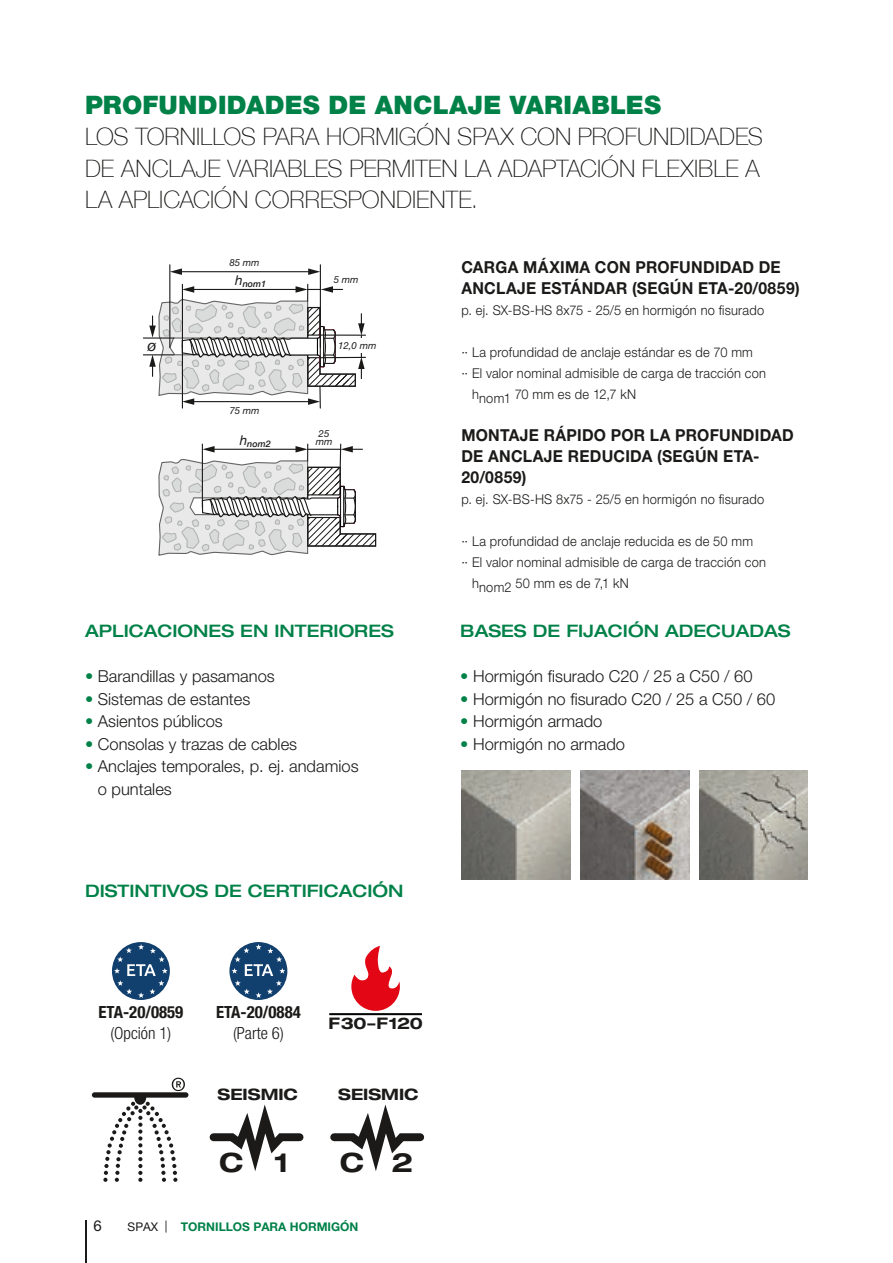
<style>
.page{position:relative;width:893px;height:1263px;background:#fff}
.page>*{position:absolute;margin:0;border:0;box-sizing:border-box;transform-origin:0 0}
.t1{font:700 expanded 26.55px "Helvetica Neue LT Pro";color:#1b1a19}
.t2{font:900 25.5px "Helvetica Neue LT Pro";letter-spacing:.01em;color:#008148}
.t3{font:100 24px/31.5px "Helvetica Neue";color:#1b1a19}
.t4{font:500 expanded 17.25px "Helvetica Neue LT Pro";color:#008148}
.t5{font:700 condensed 16.8px "Helvetica Neue LT Pro";color:#1b1a19}
.t6{font:300 condensed 16.8px "Helvetica Neue LT Pro";color:#1b1a19}
.t7{font:300 16.5px/22.5px "Helvetica Neue LT Pro";color:#1b1a19}
.t8{font:700 16.5px/21px "Helvetica Neue LT Pro";letter-spacing:.015em;color:#1b1a19;scale:.95 1}
.t9{font:700 expanded 16.05px "Helvetica Neue LT Pro";color:#1b1a19}
.t10{font:700 expanded 15.75px "Helvetica Neue LT Pro";color:#1b1a19}
.t11{font:15px "Helvetica Neue LT Pro";color:#1b1a19}
.t12{font:300 13.5px "Helvetica Neue LT Pro";letter-spacing:.02em;color:#1b1a19;scale:.95 1}
.t13{font:italic 13.5px "Helvetica Neue";color:#1b1a19}
.t14{font:700 12px "Helvetica Neue LT Pro";color:#008148}
.t15{font:italic 500 11.25px "Helvetica Neue";color:#1b1a19}
.t16{font:italic 9.75px/8.2px "Helvetica Neue LT Pro";color:#1b1a19}
.t17{font:italic 500 9px "Helvetica Neue";color:#1b1a19}
.s1{color:#008148}
.s2{font-weight:400;color:#1b1a19}
</style>
<div class="page">
<img style="left:461px;top:770px;width:109px;height:109px">
<svg style="left:209px;top:1104px;width:95px;height:67px"></svg>
<svg style="left:351px;top:946px;width:49px;height:65px"></svg>
<hr style="left:329px;top:1013px;width:93px;height:2px;background:#020303">
<svg style="left:330px;top:1104px;width:95px;height:67px"></svg>
<svg style="left:92px;top:1078px;width:96px;height:104px"></svg>
<img style="left:580px;top:770px;width:109px;height:109px">
<img style="left:699px;top:770px;width:109px;height:109px">
<hr style="left:143px;top:337px;width:31px;height:2px;background:#1b1a19">
<hr style="left:143px;top:354px;width:31px;height:1px;background:#1b1a19">
<svg style="left:149px;top:264px;width:228px;height:292px"></svg>
<hr style="left:308px;top:449px;width:33px;height:1px;background:#1b1a19">
<div style="left:309px;top:428px;width:30px;height:20px;background:#fff"></div>
<svg style="left:112px;top:942px;width:58px;height:58px"></svg>
<svg style="left:114px;top:944px;width:54px;height:54px"></svg>
<svg style="left:229px;top:942px;width:58px;height:58px"></svg>
<svg style="left:232px;top:944px;width:53px;height:54px"></svg>
<hr style="left:85px;top:1220px;width:2px;height:43px;background:#1b1a19">
<h2 class="t2" style="left:85px;top:90px;width:578px">PROFUNDIDADES DE ANCLAJE VARIABLES</h2>
<h3 class="t3" style="left:85px;top:120px;width:679px">LOS TORNILLOS PARA HORMIGÓN SPAX CON PROFUNDIDADES<br>DE ANCLAJE VARIABLES PERMITEN LA ADAPTACIÓN FLEXIBLE A<br>LA APLICACIÓN CORRESPONDIENTE.</h3>
<p class="t15" style="left:147px;top:337px;width:10px">Ø</p>
<p class="t13" style="left:235px;top:252px;width:14px">h<sub>o</sub></p>
<p class="t17" style="left:235px;top:276px;width:33px"><sup>h</sup>nom1</p>
<p class="t17" style="left:336px;top:276px;width:20px"><sup>t</sup>fix1</p>
<p class="t16" style="left:229px;top:258px;width:32px">85 mm</p>
<p class="t16" style="left:334px;top:276px;width:26px">5 mm</p>
<p class="t17" style="left:340px;top:341px;width:19px"><sup>d</sup>fix</p>
<p class="t16" style="left:338px;top:341px;width:40px">12,0 mm</p>
<p class="t13" style="left:235px;top:398px;width:15px">Ls</p>
<p class="t16" style="left:229px;top:406px;width:32px">75 mm</p>
<p class="t17" style="left:240px;top:436px;width:33px"><sup>h</sup>nom2</p>
<p class="t17" style="left:315px;top:436px;width:20px"><sup>t</sup>fix2</p>
<p class="t16" style="left:316px;top:429px;width:18px">25 mm</p>
<p class="t4" style="left:85px;top:620px;width:310px">APLICACIONES EN INTERIORES</p>
<p class="t7" style="left:85px;top:665px;width:191px"><span class="s1">•</span> Barandillas y pasamanos</p>
<p class="t7" style="left:85px;top:687px;width:167px"><span class="s1">•</span> Sistemas de estantes</p>
<p class="t7" style="left:85px;top:710px;width:139px"><span class="s1">•</span> Asientos públicos</p>
<p class="t7" style="left:85px;top:732px;width:214px"><span class="s1">•</span> Consolas y trazas de cables</p>
<p class="t7" style="left:98px;top:755px;width:262px;text-indent:-13px"><span class="s1">•</span> Anclajes temporales, p. ej. andamios o puntales</p>
<p class="t4" style="left:85px;top:880px;width:320px">DISTINTIVOS DE CERTIFICACIÓN</p>
<p class="t8" style="left:461px;top:256px;width:358px">CARGA MÁXIMA CON PROFUNDIDAD DE<br>ANCLAJE ESTÁNDAR (SEGÚN ETA-20/0859)</p>
<p class="t12" style="left:461px;top:302px;width:320px">p. ej. SX-BS-HS 8x75 - 25/5 en hormigón no fisurado</p>
<p class="t12" style="left:461px;top:344px;width:308px">·· La profundidad de anclaje estándar es de 70 mm</p>
<p class="t12" style="left:461px;top:365px;width:322px">·· El valor nominal admisible de carga de tracción con</p>
<p class="t12" style="left:472px;top:386px;width:174px">hnom1 70 mm es de 12,7 kN</p>
<p class="t8" style="left:461px;top:424px;width:351px">MONTAJE RÁPIDO POR LA PROFUNDIDAD<br>DE ANCLAJE REDUCIDA (SEGÚN ETA-<br>20/0859)</p>
<p class="t12" style="left:461px;top:491px;width:320px">p. ej. SX-BS-HS 8x75 - 25/5 en hormigón no fisurado</p>
<p class="t12" style="left:461px;top:533px;width:308px">·· La profundidad de anclaje reducida es de 50 mm</p>
<p class="t12" style="left:461px;top:554px;width:322px">·· El valor nominal admisible de carga de tracción con</p>
<p class="t12" style="left:472px;top:575px;width:167px">hnom2 50 mm es de 7,1 kN</p>
<p class="t4" style="left:460px;top:620px;width:332px">BASES DE FIJACIÓN ADECUADAS</p>
<p class="t7" style="left:460px;top:665px;width:294px"><span class="s1">•</span> Hormigón fisurado C20 / 25 a C50 / 60</p>
<p class="t7" style="left:460px;top:687px;width:316px"><span class="s1">•</span> Hormigón no fisurado C20 / 25 a C50 / 60</p>
<p class="t7" style="left:460px;top:710px;width:144px"><span class="s1">•</span> Hormigón armado</p>
<p class="t7" style="left:460px;top:732px;width:166px"><span class="s1">•</span> Hormigón no armado</p>
<p class="t5" style="left:99px;top:1002px;width:86px">ETA-20/0859</p>
<p class="t6" style="left:110px;top:1023px;width:62px">(Opción 1)</p>
<p class="t5" style="left:216px;top:1002px;width:86px">ETA-20/0884</p>
<p class="t6" style="left:233px;top:1023px;width:52px">(Parte 6)</p>
<p class="t10" style="left:218px;top:1084px;width:82px">SEISMIC</p>
<h1 class="t1" style="left:219px;top:1146px;width:71px">C 1</h1>
<p class="t9" style="left:328px;top:1013px;width:96px">F 30 – F 120</p>
<p class="t10" style="left:338px;top:1084px;width:82px">SEISMIC</p>
<h1 class="t1" style="left:340px;top:1146px;width:75px">C 2</h1>
<p class="t11" style="left:94px;top:1217px;width:10px">6</p>
<p class="t14" style="left:128px;top:1219px;width:232px"><span class="s2">SPAX |</span> TORNILLOS PARA HORMIGÓN</p>
</div>
